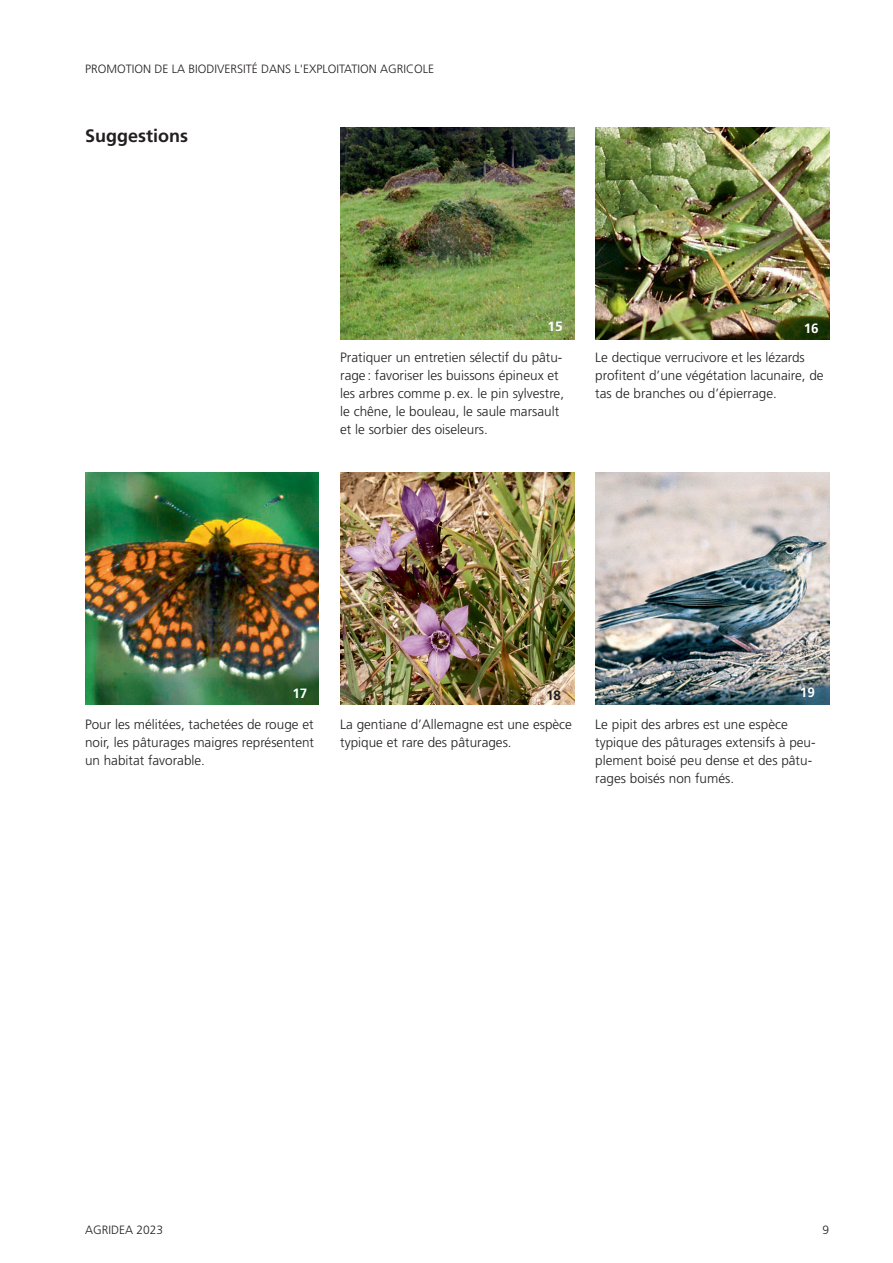
<style>
.page{position:relative;width:893px;height:1263px;background:#fff}
.page>*{position:absolute;margin:0;border:0;box-sizing:border-box;transform-origin:0 0}
.Überschrift_2_nach_1{font:700 18px "Frutiger LT Pro";color:#231f20}
.Standard_Grundschrif{font:300 13.5px/18px "Frutiger LT Pro";color:#231f20}
.Standard_Grundschrif-2{font:700 13.5px "Frutiger";color:#fff}
.Standard_Grundschrif-3{font:700 13.5px "Frutiger";color:#231f20}
.t1{font:300 12px "Frutiger LT Pro";color:#231f20}
</style>
<div class="page">
<img style="left:595px;top:472px;width:234px;height:233px">
<img style="left:340px;top:472px;width:234px;height:232px">
<img style="left:85px;top:472px;width:234px;height:232px">
<img style="left:595px;top:127px;width:234px;height:212px">
<img style="left:340px;top:128px;width:234px;height:211px">
<p class="t1" style="left:85px;top:62px;width:351px">PROMOTION DE LA BIODIVERSITÉ DANS L'EXPLOITATION AGRICOLE</p>
<p class="Überschrift_2_nach_1" style="left:85px;top:125px;width:104px">Suggestions</p>
<p class="Standard_Grundschrif-2" style="left:548px;top:318px;width:17px">15</p>
<p class="Standard_Grundschrif-2" style="left:804px;top:320px;width:17px">16</p>
<p class="Standard_Grundschrif" style="left:340px;top:348px;width:225px">Pratiquer un entretien sélectif du pâtu&shy;rage: favoriser les buissons épineux et les arbres comme p. ex. le pin sylvestre, le chêne, le bouleau, le saule marsault et le sorbier des oiseleurs.</p>
<p class="Standard_Grundschrif" style="left:595px;top:348px;width:230px">Le dectique verrucivore et les lézards profitent d’une végétation lacunaire, de tas de branches ou d’épierrage.</p>
<p class="Standard_Grundschrif-2" style="left:292px;top:685px;width:17px">17</p>
<p class="Standard_Grundschrif-3" style="left:546px;top:687px;width:17px">18</p>
<p class="Standard_Grundschrif-2" style="left:800px;top:684px;width:17px">19</p>
<p class="Standard_Grundschrif" style="left:85px;top:715px;width:231px;text-align:justify">Pour les mélitées, tachetées de rouge et noir, les pâturages maigres représentent un habitat favorable.</p>
<p class="Standard_Grundschrif" style="left:340px;top:715px;width:233px">La gentiane d’Allemagne est une espèce typique et rare des pâturages.</p>
<p class="Standard_Grundschrif" style="left:595px;top:715px;width:222px">Le pipit des arbres est une espèce typique des pâturages extensifs à peu&shy;plement boisé peu dense et des pâtu&shy;rages boisés non fumés.</p>
<p class="t1" style="left:85px;top:1222px;width:80px">AGRIDEA 2023</p>
<p class="t1" style="left:822px;top:1222px;width:8px">9</p>
</div>
